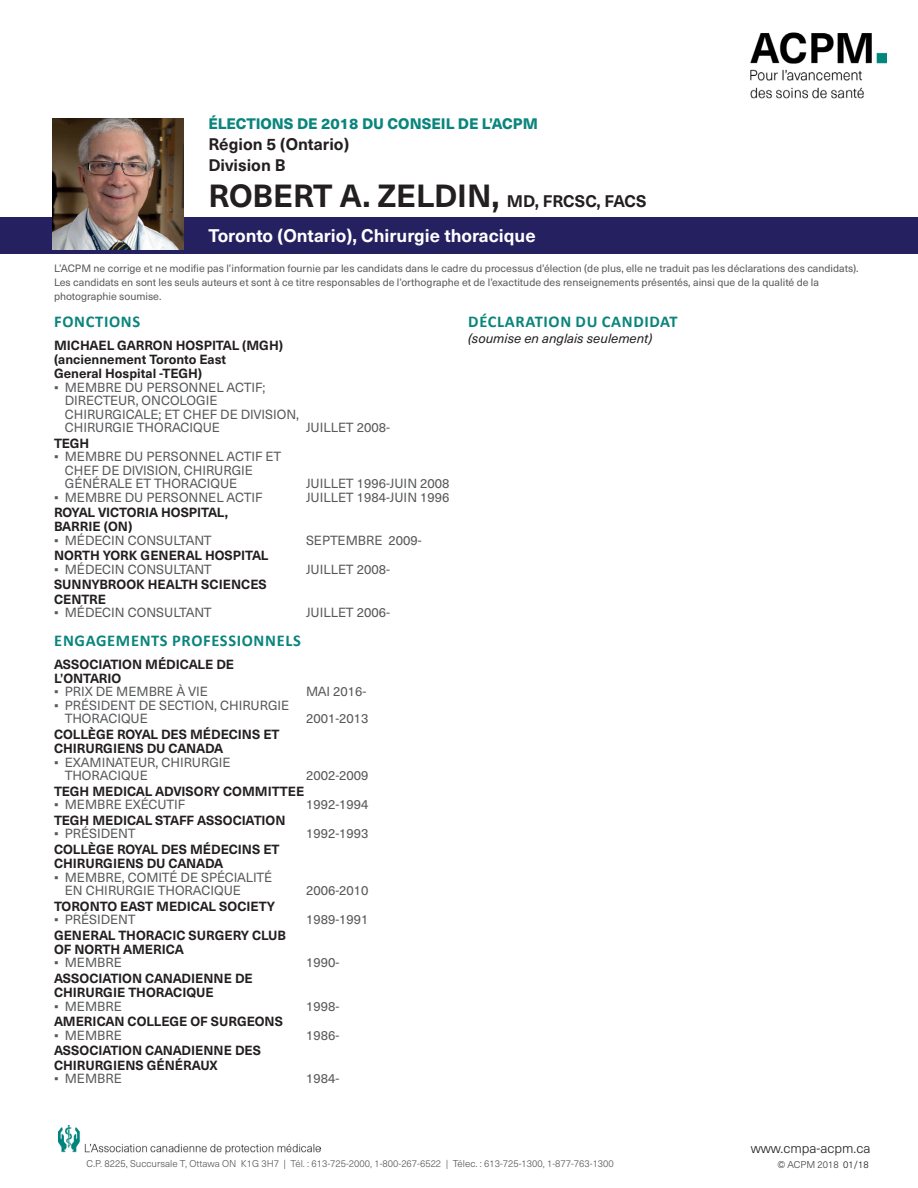
<style>
.page{position:relative;width:918px;height:1188px;background:#fff}
.page>*{position:absolute;margin:0;border:0;box-sizing:border-box;transform-origin:0 0}
._3_candidate_name{font:700 31.5px "Neue Haas Unica Pro";color:#231f20}
._4_city_and_specialt{font:700 18px "Neue Haas Unica Pro";color:#fff}
._5_green_appointment{font:700 16.5px "Calibri";letter-spacing:.04em;color:#09857c}
._2_area_and_division{font:700 16.5px/21px "Neue Haas Unica Pro";color:#231f20}
._1_2017_council_elec{font:800 15px "Neue Haas Unica Pro";color:#09857c}
.t1{font:300 13.5px "Neue Haas Unica Pro";color:#231f20}
.t2{font:13.05px/13.5px "Neue Haas Unica Pro";color:#57585a}
._6_facility_or_busin{font:700 13.05px/14.2px "Neue Haas Unica Pro";color:#231f20}
._9_disclaimer_transl{font:italic 13.05px "Neue Haas Unica Pro";color:#231f20}
._8_position_statemen{font:10.5px/13.8px "Neue Haas Unica Pro";color:#57585a}
.t3{font:300 9.75px "Neue Haas Unica Pro";color:#57585a}
.t4{font:300 9.75px "Neue Haas Unica Pro";color:#3e3e3f}
.s1{font-size:16.5px}
.s2{font-family:"Arial"}
.s3{color:#505052}
.s4{color:#231f20}
</style>
<div class="page">
<div style="left:0;top:218px;width:918px;height:36px;background:#252161"></div>
<img style="left:53px;top:118px;width:131px;height:132px">
<img style="left:750px;top:32px;width:136px;height:67px">
<img style="left:58px;top:1125px;width:262px;height:30px">
<p class="_1_2017_council_elec" style="left:208px;top:114px;width:331px">ÉLECTIONS DE 2018 DU CONSEIL DE L’ACPM</p>
<p class="_2_area_and_division" style="left:208px;top:133px;width:142px">Région 5 (Ontario)<br>Division B</p>
<p class="_3_candidate_name" style="left:208px;top:176px;width:440px">ROBERT A. ZELDIN, <span class="s1">MD, FRCSC, FACS</span></p>
<p class="_4_city_and_specialt" style="left:208px;top:224px;width:329px">Toronto (Ontario), Chirurgie thoracique</p>
<p class="_8_position_statemen" style="left:54px;top:262px;width:806px">L’ACPM ne corrige et ne modifie pas l’information fournie par les candidats dans le cadre du processus d’élection (de plus, elle ne traduit pas les déclarations des candidats).<br>Les candidats en sont les seuls auteurs et sont à ce titre responsables de l’orthographe et de l’exactitude des renseignements présentés, ainsi que de la qualité de la photographie soumise.</p>
<p class="_5_green_appointment" style="left:54px;top:310px;width:87px">FONCTIONS</p>
<p class="_6_facility_or_busin" style="left:54px;top:338px;width:231px">MICHAEL GARRON HOSPITAL (MGH) (anciennement Toronto East<br>General Hospital -TEGH)</p>
<p class="t2" style="left:65px;top:380px;width:236px;text-indent:-11px"><span class="s2">▪</span> MEMBRE DU PERSONNEL ACTIF;<br>DIRECTEUR, ONCOLOGIE<br>CHIRURGICALE; ET CHEF DE DIVISION,<br>CHIRURGIE THORACIQUE</p>
<p class="t2" style="left:306px;top:421px;width:86px">JUILLET 2008-</p>
<p class="_6_facility_or_busin" style="left:54px;top:436px;width:37px">TEGH</p>
<p class="t2" style="left:65px;top:450px;width:218px;text-indent:-11px"><span class="s2">▪</span> MEMBRE DU PERSONNEL ACTIF ET<br>CHEF DE DIVISION, CHIRURGIE<br>GÉNÉRALE ET THORACIQUE</p>
<p class="t2" style="left:306px;top:477px;width:145px">JUILLET 1996-JUIN 2008</p>
<p class="t2" style="left:54px;top:490px;width:210px"><span class="s2">▪</span> MEMBRE DU PERSONNEL ACTIF</p>
<p class="t2" style="left:306px;top:490px;width:145px">JUILLET 1984-JUIN 1996</p>
<p class="_6_facility_or_busin" style="left:54px;top:506px;width:176px">ROYAL VICTORIA HOSPITAL,<br>BARRIE (ON)</p>
<p class="t2" style="left:54px;top:534px;width:159px"><span class="s2">▪</span> MÉDECIN CONSULTANT</p>
<p class="t2" style="left:306px;top:534px;width:117px">SEPTEMBRE 2009-</p>
<p class="_6_facility_or_busin" style="left:54px;top:549px;width:216px">NORTH YORK GENERAL HOSPITAL</p>
<p class="t2" style="left:54px;top:563px;width:159px"><span class="s2">▪</span> MÉDECIN CONSULTANT</p>
<p class="t2" style="left:306px;top:563px;width:86px">JUILLET 2008-</p>
<p class="_6_facility_or_busin" style="left:54px;top:578px;width:214px">SUNNYBROOK HEALTH SCIENCES<br>CENTRE</p>
<p class="t2" style="left:54px;top:606px;width:159px"><span class="s2">▪</span> MÉDECIN CONSULTANT</p>
<p class="t2" style="left:306px;top:606px;width:86px">JUILLET 2006-</p>
<p class="_5_green_appointment" style="left:54px;top:629px;width:248px">ENGAGEMENTS PROFESSIONNELS</p>
<p class="_6_facility_or_busin" style="left:54px;top:657px;width:182px">ASSOCIATION MÉDICALE DE<br>L’ONTARIO</p>
<p class="t2" style="left:54px;top:685px;width:155px"><span class="s2">▪</span> PRIX DE MEMBRE À VIE</p>
<p class="t2" style="left:306px;top:685px;width:62px">MAI 2016-</p>
<p class="t2" style="left:65px;top:699px;width:226px;text-indent:-11px"><span class="s2">▪</span> PRÉSIDENT DE SECTION, CHIRURGIE<br>THORACIQUE</p>
<p class="t2" style="left:306px;top:712px;width:64px">2001-2013</p>
<p class="_6_facility_or_busin" style="left:54px;top:727px;width:227px">COLLÈGE ROYAL DES MÉDECINS ET<br>CHIRURGIENS DU CANADA</p>
<p class="t2" style="left:65px;top:756px;width:167px;text-indent:-11px"><span class="s2">▪</span> EXAMINATEUR, CHIRURGIE<br>THORACIQUE</p>
<p class="t2" style="left:306px;top:769px;width:64px">2002-2009</p>
<p class="_6_facility_or_busin" style="left:54px;top:784px;width:252px">TEGH MEDICAL ADVISORY COMMITTEE</p>
<p class="t2" style="left:54px;top:798px;width:133px"><span class="s2">▪</span> MEMBRE EXÉCUTIF</p>
<p class="t2" style="left:306px;top:798px;width:64px">1992-1994</p>
<p class="_6_facility_or_busin" style="left:54px;top:813px;width:233px">TEGH MEDICAL STAFF ASSOCIATION</p>
<p class="t2" style="left:54px;top:827px;width:83px"><span class="s2">▪</span> PRÉSIDENT</p>
<p class="t2" style="left:306px;top:827px;width:64px">1992-1993</p>
<p class="_6_facility_or_busin" style="left:54px;top:842px;width:227px">COLLÈGE ROYAL DES MÉDECINS ET<br>CHIRURGIENS DU CANADA</p>
<p class="t2" style="left:65px;top:870px;width:209px;text-indent:-11px"><span class="s2">▪</span> MEMBRE, COMITÉ DE SPÉCIALITÉ<br>EN CHIRURGIE THORACIQUE</p>
<p class="t2" style="left:306px;top:884px;width:64px">2006-2010</p>
<p class="_6_facility_or_busin" style="left:54px;top:899px;width:223px">TORONTO EAST MEDICAL SOCIETY</p>
<p class="t2" style="left:54px;top:913px;width:83px"><span class="s2">▪</span> PRÉSIDENT</p>
<p class="t2" style="left:306px;top:913px;width:64px">1989-1991</p>
<p class="_6_facility_or_busin" style="left:54px;top:928px;width:234px">GENERAL THORACIC SURGERY CLUB<br>OF NORTH AMERICA</p>
<p class="t2" style="left:54px;top:956px;width:69px"><span class="s2">▪</span> MEMBRE</p>
<p class="t2" style="left:306px;top:956px;width:35px">1990-</p>
<p class="_6_facility_or_busin" style="left:54px;top:971px;width:200px">ASSOCIATION CANADIENNE DE<br>CHIRURGIE THORACIQUE</p>
<p class="t2" style="left:54px;top:1000px;width:69px"><span class="s2">▪</span> MEMBRE</p>
<p class="t2" style="left:306px;top:1000px;width:35px">1998-</p>
<p class="_6_facility_or_busin" style="left:54px;top:1015px;width:230px">AMERICAN COLLEGE OF SURGEONS</p>
<p class="t2" style="left:54px;top:1029px;width:69px"><span class="s2">▪</span> MEMBRE</p>
<p class="t2" style="left:306px;top:1029px;width:35px">1986-</p>
<p class="_6_facility_or_busin" style="left:54px;top:1044px;width:208px">ASSOCIATION CANADIENNE DES<br>CHIRURGIENS GÉNÉRAUX</p>
<p class="t2" style="left:54px;top:1072px;width:69px"><span class="s2">▪</span> MEMBRE</p>
<p class="t2" style="left:306px;top:1072px;width:35px">1984-</p>
<p class="_5_green_appointment" style="left:468px;top:310px;width:211px">DÉCLARATION DU CANDIDAT</p>
<p class="_9_disclaimer_transl" style="left:468px;top:331px;width:186px">(soumise en anglais seulement)</p>
<p class="t3" style="left:87px;top:1158px;width:529px"><span class="s3">C.P. 8225, Succursale T</span>, Ottawa ON K1G 3H7 | Tél. : 613-725-2000, 1-800-267-6522 | <span class="s3">Télec. :</span> 613-725-1300, 1-877-763-1300</p>
<p class="t1" style="left:751px;top:1140px;width:121px">www.cmpa-acpm.ca</p>
<p class="t4" style="left:777px;top:1159px;width:93px">© ACPM 2018 <span class="s4">01/18</span></p>
</div>
